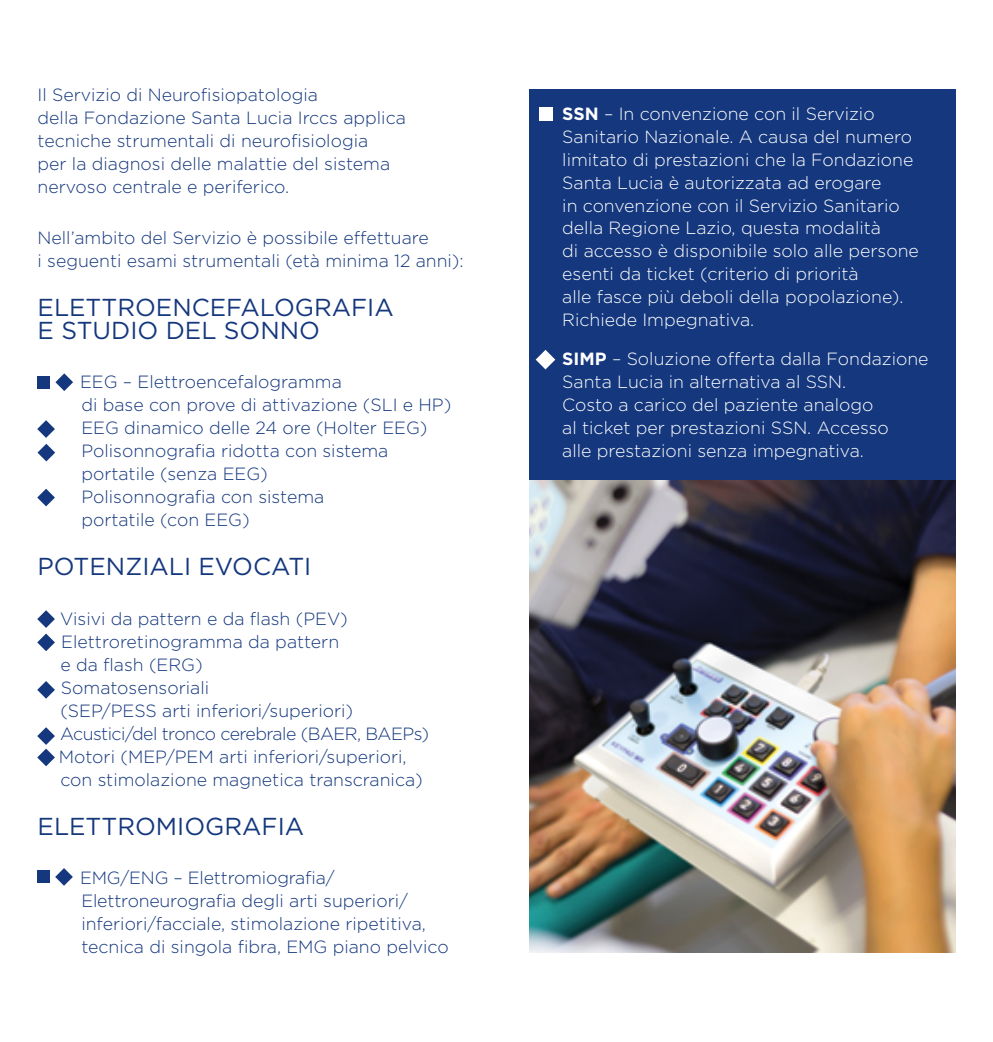
<style>
.page{position:relative;width:993px;height:1042px;background:#fff}
.page>*{position:absolute;margin:0;border:0;box-sizing:border-box;transform-origin:0 0}
.t1{font:24.5px/22.9px "Gotham";color:#14377d}
.t2{font:300 17.68px/22.9px "Gotham";color:#14377d}
.t3{font:300 17.68px/22.9px "Gotham";color:#fff}
.s1{font-weight:700}
</style>
<div class="page">
<div style="left:529px;top:89px;width:426px;height:391px;background:#14377d"></div>
<img style="left:529px;top:480px;width:426px;height:472px">
<div style="left:538px;top:107px;width:14px;height:14px;background:#fff"></div>
<svg style="left:535px;top:350px;width:20px;height:19px"></svg>
<div style="left:37px;top:376px;width:13px;height:12px;background:#14377d"></div>
<svg style="left:55px;top:373px;width:18px;height:18px"></svg>
<svg style="left:37px;top:420px;width:18px;height:18px"></svg>
<svg style="left:37px;top:444px;width:18px;height:17px"></svg>
<svg style="left:37px;top:489px;width:18px;height:17px"></svg>
<svg style="left:37px;top:681px;width:18px;height:18px"></svg>
<svg style="left:37px;top:727px;width:18px;height:39px"></svg>
<svg style="left:37px;top:610px;width:18px;height:41px"></svg>
<div style="left:37px;top:870px;width:12px;height:13px;background:#14377d"></div>
<svg style="left:55px;top:868px;width:18px;height:18px"></svg>
<p class="t2" style="left:38px;top:83px;width:370px">Il Servizio di Neurofisiopatologia<br>della Fondazione Santa Lucia Irccs applica tecniche strumentali di neurofisiologia<br>per la diagnosi delle malattie del sistema nervoso centrale e periferico.</p>
<p class="t2" style="left:38px;top:226px;width:427px">Nell’ambito del Servizio è possibile effettuare<br>i seguenti esami strumentali (età minima 12 anni):</p>
<h1 class="t1" style="left:38px;top:295px;width:357px">ELETTROENCEFALOGRAFIA<br>E STUDIO DEL SONNO</h1>
<p class="t2" style="left:80px;top:370px;width:373px">EEG – Elettroencefalogramma<br>di base con prove di attivazione (SLI e HP)</p>
<p class="t2" style="left:81px;top:416px;width:347px;text-indent:-44px">■ EEG dinamico delle 24 ore (Holter EEG)<br>Polisonnografia ridotta con sistema portatile (senza EEG)<br>Polisonnografia con sistema<br>portatile (con EEG)</p>
<h1 class="t1" style="left:38px;top:555px;width:275px">POTENZIALI EVOCATI</h1>
<p class="t2" style="left:59px;top:607px;width:372px">Visivi da pattern e da flash (PEV)<br>Elettroretinogramma da pattern<br>e da flash (ERG)<br>Somatosensoriali<br>(SEP/PESS arti inferiori/superiori)<br>Acustici/del tronco cerebrale (BAER, BAEPs)<br>Motori (MEP/PEM arti inferiori/superiori, con stimolazione magnetica transcranica)</p>
<h1 class="t1" style="left:38px;top:814px;width:268px">ELETTROMIOGRAFIA</h1>
<p class="t2" style="left:80px;top:866px;width:370px">EMG/ENG – Elettromiografia/ Elettroneurografia degli arti superiori/ inferiori/facciale, stimolazione ripetitiva, tecnica di singola fibra, EMG piano pelvico</p>
<p class="t3" style="left:562px;top:102px;width:358px"><span class="s1">SSN</span> – In convenzione con il Servizio Sanitario Nazionale. A causa del numero limitato di prestazioni che la Fondazione Santa Lucia è autorizzata ad erogare<br>in convenzione con il Servizio Sanitario della Regione Lazio, questa modalità<br>di accesso è disponibile solo alle persone esenti da ticket (criterio di priorità<br>alle fasce più deboli della popolazione).<br>Richiede Impegnativa.</p>
<p class="t3" style="left:562px;top:347px;width:368px"><span class="s1">SIMP</span> – Soluzione offerta dalla Fondazione Santa Lucia in alternativa al SSN.<br>Costo a carico del paziente analogo<br>al ticket per prestazioni SSN. Accesso<br>alle prestazioni senza impegnativa.</p>
</div>
